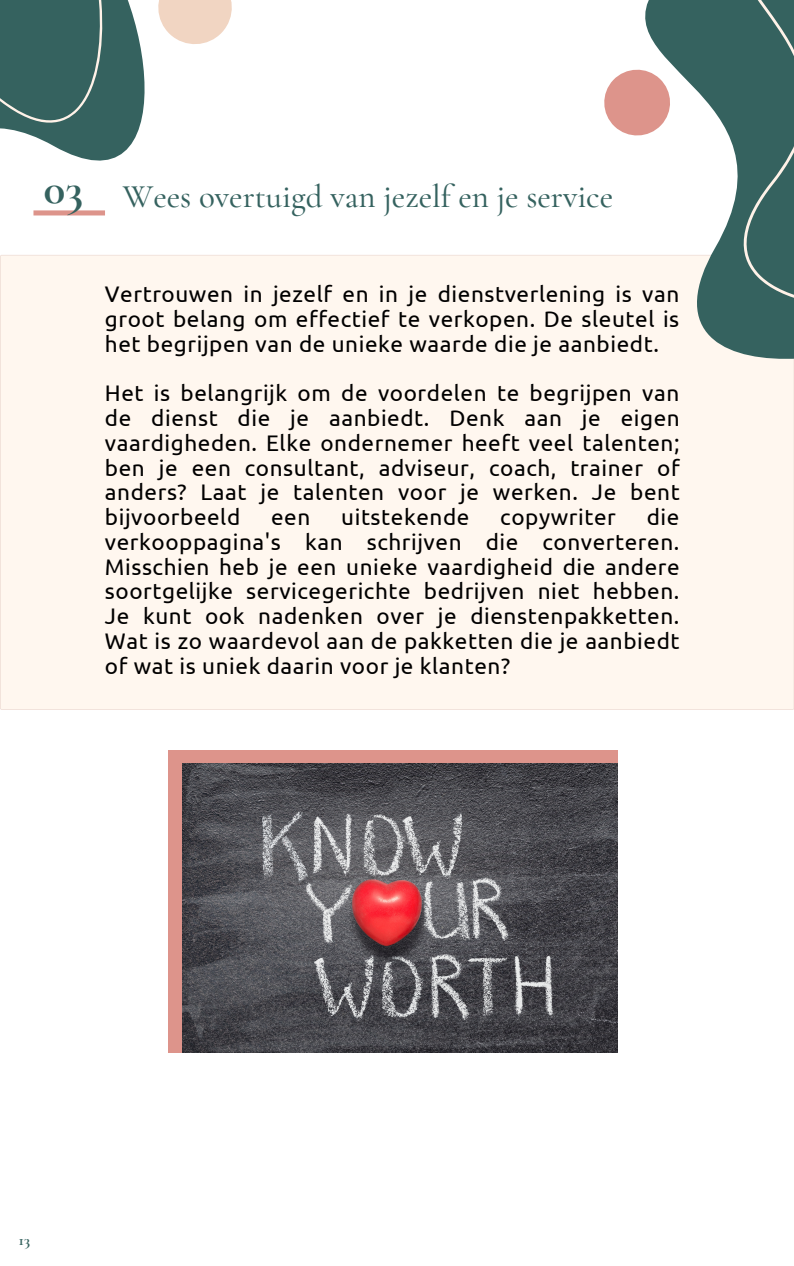
<style>
.page{position:relative;width:794px;height:1266px;background:#fff}
.page>*{position:absolute;margin:0;border:0;box-sizing:border-box;transform-origin:0 0}
.t1{font:500 32.92px "Cormorant Garamond";color:#35625f}
.t2{font:22.5px/24.8px "Ubuntu";letter-spacing:.025em;color:#000;text-align:justify}
.t3{font:700 15.15px "Cormorant Garamond";color:#35625f}
.s1{font-weight:700;font-size:44.78px}
</style>
<div class="page">
<div style="left:0;top:255px;width:793px;height:455px;background:#fff7ef"></div>
<div style="left:0;top:255px;width:286px;height:125px;background:#fff7ef"></div>
<svg style="left:0;top:0;width:190px;height:268px"></svg>
<svg style="left:143px;top:0;width:89px;height:59px"></svg>
<div style="left:430px;top:255px;width:363px;height:276px;background:#fff7ef"></div>
<svg style="left:567px;top:0;width:226px;height:415px"></svg>
<svg style="left:590px;top:56px;width:93px;height:93px"></svg>
<div style="left:168px;top:751px;width:449px;height:302px;background:#dd948b"></div>
<img style="left:183px;top:763px;width:434px;height:290px">
<h1 class="t1" style="left:44px;top:176px;width:571px"><span class="s1">03</span> Wees overtuigd van jezelf en je service</h1>
<p class="t2" style="left:105px;top:281px;width:575px">Vertrouwen in jezelf en in je dienstverlening is van groot belang om effectief te verkopen. De sleutel is het begrijpen van de unieke waarde die je aanbiedt.</p>
<p class="t2" style="left:105px;top:380px;width:576px">Het is belangrijk om de voordelen te begrijpen van de dienst die je aanbiedt. Denk aan je eigen vaardigheden. Elke ondernemer heeft veel talenten; ben je een consultant, adviseur, coach, trainer of anders? Laat je talenten voor je werken. Je bent bijvoorbeeld</p>
<p class="t2" style="left:105px;top:504px;width:576px;text-indent:541px">die verkooppagina's kan schrijven die converteren.<br>Misschien heb je een unieke vaardigheid die andere soortgelijke servicegerichte bedrijven niet hebben.<br>Je kunt ook nadenken over je dienstenpakketten.<br>Wat is zo waardevol aan de pakketten die je aanbiedt of wat is uniek daarin voor je klanten?</p>
<p class="t2" style="left:271px;top:504px;width:41px">een</p>
<p class="t2" style="left:341px;top:504px;width:130px">uitstekende</p>
<p class="t2" style="left:500px;top:504px;width:117px">copywriter</p>
<p class="t3" style="left:19px;top:1230px;width:13px">13</p>
</div>
